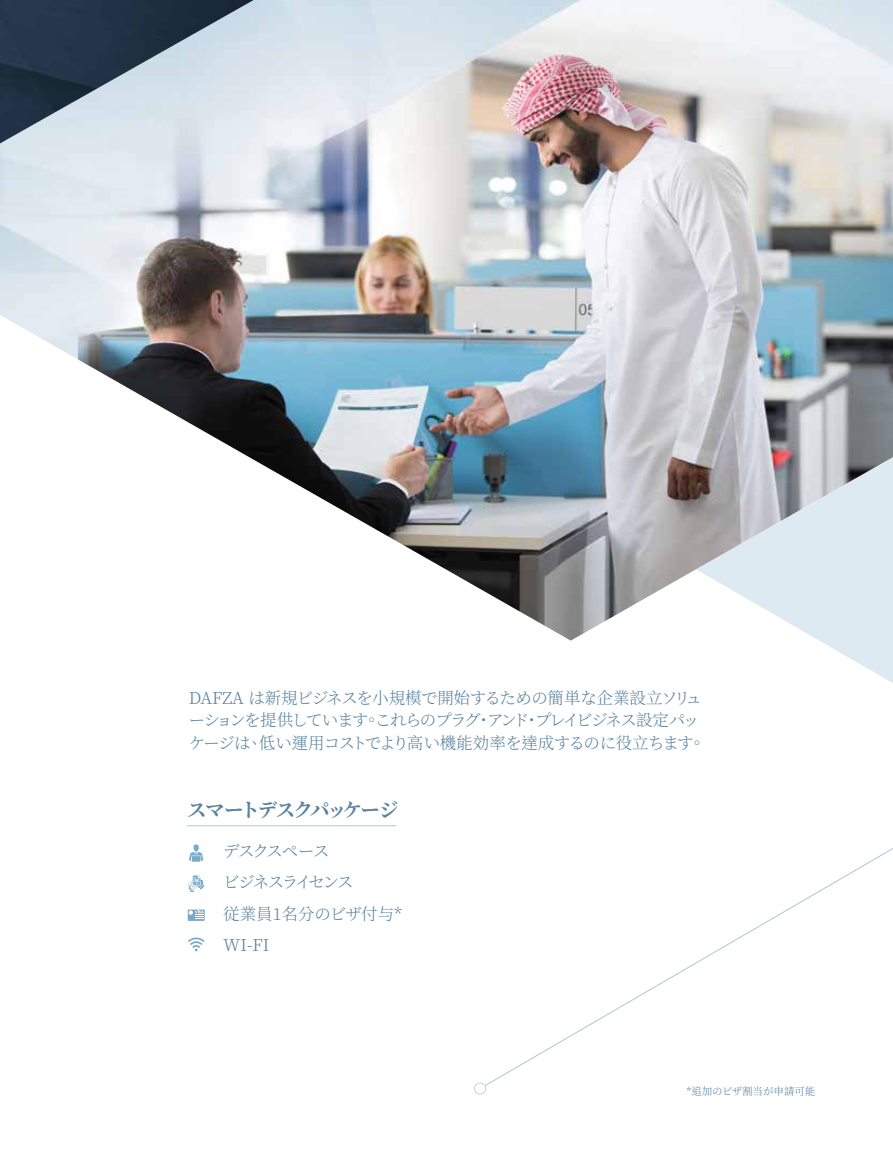
<style>
.page{position:relative;width:893px;height:1149px;background:#fff}
.page>*{position:absolute;margin:0;border:0;box-sizing:border-box;transform-origin:0 0}
.t1{font:700 19.5px "Source Han Serif TC";letter-spacing:-.09em;color:#58829e}
.t2{font:300 16.5px/31.5px "Source Han Serif TC";letter-spacing:-.065em;color:#58829e}
.t3{font:300 10.5px "Source Han Serif TC";color:#58829e}
</style>
<div class="page">
<hr style="left:187px;top:825px;width:209px;height:1px;background:#adc7db">
<svg style="left:188px;top:909px;width:17px;height:11px"></svg>
<svg style="left:188px;top:875px;width:17px;height:16px"></svg>
<svg style="left:188px;top:937px;width:17px;height:14px"></svg>
<svg style="left:189px;top:844px;width:14px;height:17px"></svg>
<svg style="left:819px;top:640px;width:74px;height:43px;fill:#e3edf3"></svg>
<img style="left:0;top:0;width:893px;height:640px">
<img style="left:0;top:0;width:254px;height:143px">
<svg style="left:474px;top:1082px;width:12px;height:12px"></svg>
<svg style="left:484px;top:848px;width:409px;height:238px"></svg>
<p class="t2" style="left:189px;top:686px;width:518px;line-height:22.5px">DAFZA は新規ビジネスを小規模で開始するための簡単な企業設立ソリューションを提供しています。これらのプラグ・アンド・プレイビジネス設定パッケージは、低い運用コストでより高い機能効率を達成するのに役立ちます。</p>
<p class="t1" style="left:187px;top:798px;width:213px">スマートデスクパッケージ</p>
<p class="t2" style="left:223px;top:835px;width:180px">デスクスペース<br>ビジネスライセンス<br>従業員1名分のビザ付与*<br>WI-FI</p>
<p class="t3" style="left:686px;top:1084px;width:131px">*追加のビザ割当が申請可能</p>
</div>
